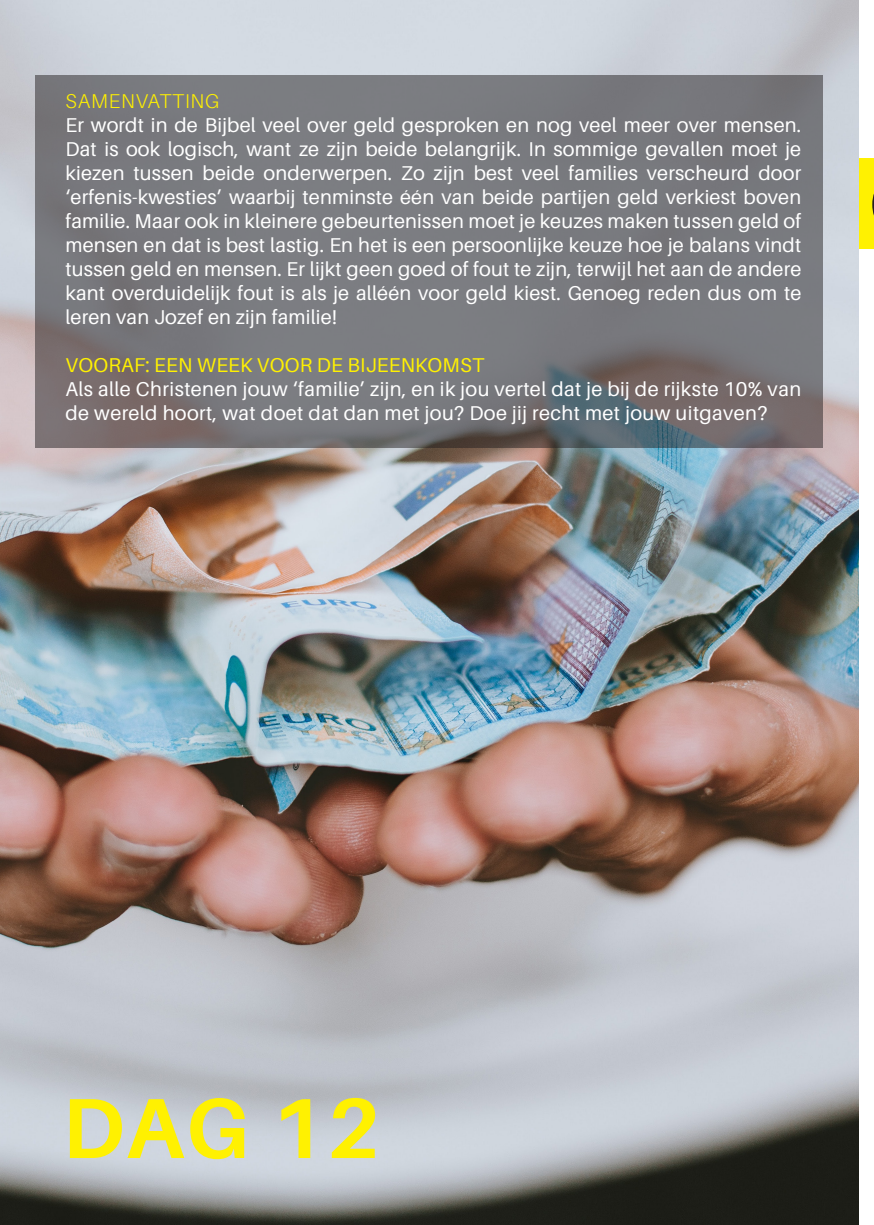
<style>
.page{position:relative;width:874px;height:1225px;background:#fff}
.page>*{position:absolute;margin:0;border:0;box-sizing:border-box;transform-origin:0 0}
.t1{font:700 85.2px "Aileron";color:#fff101}
.t2{font:20px/24px "Aileron";letter-spacing:.02em;color:#fff;text-align:justify}
.t3{font:20px "Aileron";letter-spacing:.01em;color:#fff101}
.t4{font:300 20px "Aileron";letter-spacing:.04em;color:#fff101}
</style>
<div class="page">
<div style="left:857px;top:159px;width:16px;height:90px;background:#fff101"></div>
<img style="left:0;top:0;width:857px;height:1225px">
<svg style="left:35px;top:75px;width:787px;height:373px;background:#76767b"></svg>
<p class="t4" style="left:65px;top:90px;width:155px">SAMENVATTING</p>
<p class="t2" style="left:65px;top:113px;width:737px">Er wordt in de Bijbel veel over geld gesproken en nog veel meer over mensen.<br>Dat is ook logisch, want ze zijn beide belangrijk. In sommige gevallen moet je kiezen tussen beide onderwerpen. Zo zijn best veel families verscheurd door ‘erfenis-kwesties’ waarbij tenminste één van beide partijen geld verkiest boven familie. Maar ook in kleinere gebeurtenissen moet je keuzes maken tussen geld of mensen en dat is best lastig. En het is een persoonlijke keuze hoe je balans vindt tussen geld en mensen. Er lijkt geen goed of fout te zijn, terwijl het aan de andere kant overduidelijk fout is als je alléén voor geld kiest. Genoeg reden dus om te leren van Jozef en zijn familie!</p>
<p class="t3" style="left:65px;top:354px;width:420px">VOORAF: EEN WEEK VOOR DE BIJEENKOMST</p>
<p class="t2" style="left:65px;top:377px;width:737px">Als alle Christenen jouw ‘familie’ zijn, en ik jou vertel dat je bij de rijkste 10% van de wereld hoort, wat doet dat dan met jou? Doe jij recht met jouw uitgaven?</p>
<p class="t1" style="left:62px;top:1080px;width:319px">DAG 12</p>
</div>
